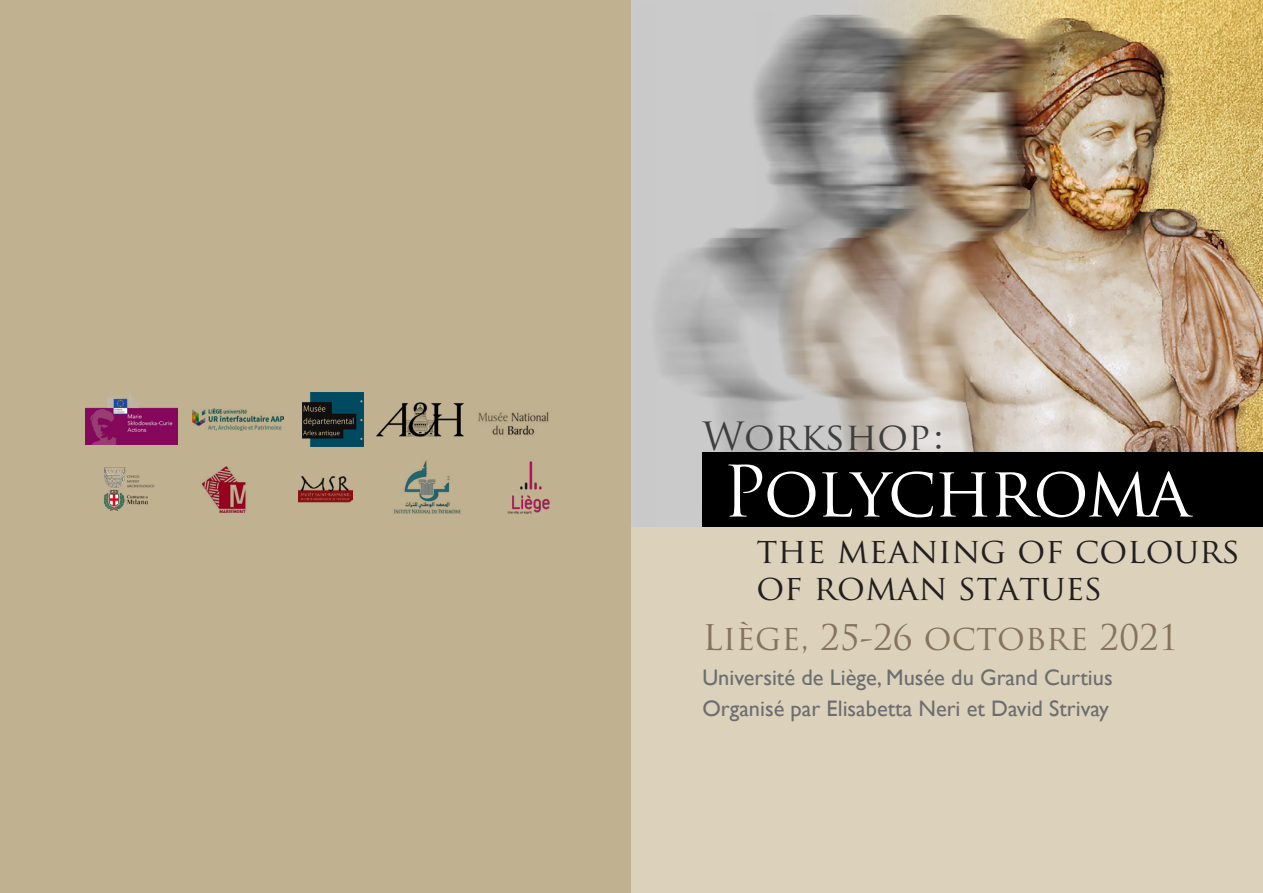
<style>
.page{position:relative;width:1263px;height:893px;background:#fff}
.page>*{position:absolute;margin:0;border:0;box-sizing:border-box;transform-origin:0 0}
.Trajan_55{font:69px "Trajan Pro";letter-spacing:-.04em;color:#fff}
.Trajan_55-2{font:37.95px "Trajan Pro";color:#3e3e3f}
.Trajan_55-3{font:34.5px/37px "Trajan Pro";color:#231f20}
.Trajan_55-4{font:34.5px "Trajan Pro";color:#85735b}
.Gill_40{font:22.35px "Gill Sans";color:#6c6d70}
</style>
<div class="page">
<div style="left:0;top:0;width:631px;height:893px;background:#c0b190"></div>
<img style="left:85px;top:393px;width:92px;height:51px">
<img style="left:192px;top:409px;width:92px;height:21px">
<img style="left:302px;top:393px;width:62px;height:53px">
<img style="left:376px;top:402px;width:88px;height:35px">
<img style="left:478px;top:412px;width:71px;height:23px">
<img style="left:394px;top:460px;width:67px;height:54px">
<img style="left:103px;top:467px;width:52px;height:44px">
<img style="left:201px;top:466px;width:45px;height:46px">
<img style="left:299px;top:476px;width:53px;height:27px">
<img style="left:507px;top:461px;width:43px;height:53px">
<div style="left:632px;top:0;width:631px;height:893px;background:#dcd2bb"></div>
<img style="left:632px;top:0;width:631px;height:527px">
<div style="left:702px;top:452px;width:561px;height:75px;background:#000"></div>
<p class="Trajan_55-2" style="left:702px;top:412px;width:242px">Workshop :</p>
<p class="Trajan_55" style="left:722px;top:448px;width:470px">Polychroma</p>
<p class="Trajan_55-3" style="left:756px;top:531px;width:485px">the meaning of colours of roman statues</p>
<p class="Trajan_55-4" style="left:702px;top:615px;width:477px">Liège, 25-26 octobre 2021</p>
<p class="Gill_40" style="left:702px;top:664px;width:412px">Université de Liège, Musée du Grand Curtius</p>
<p class="Gill_40" style="left:702px;top:695px;width:408px">Organisé par Elisabetta Neri et David Strivay</p>
</div>
